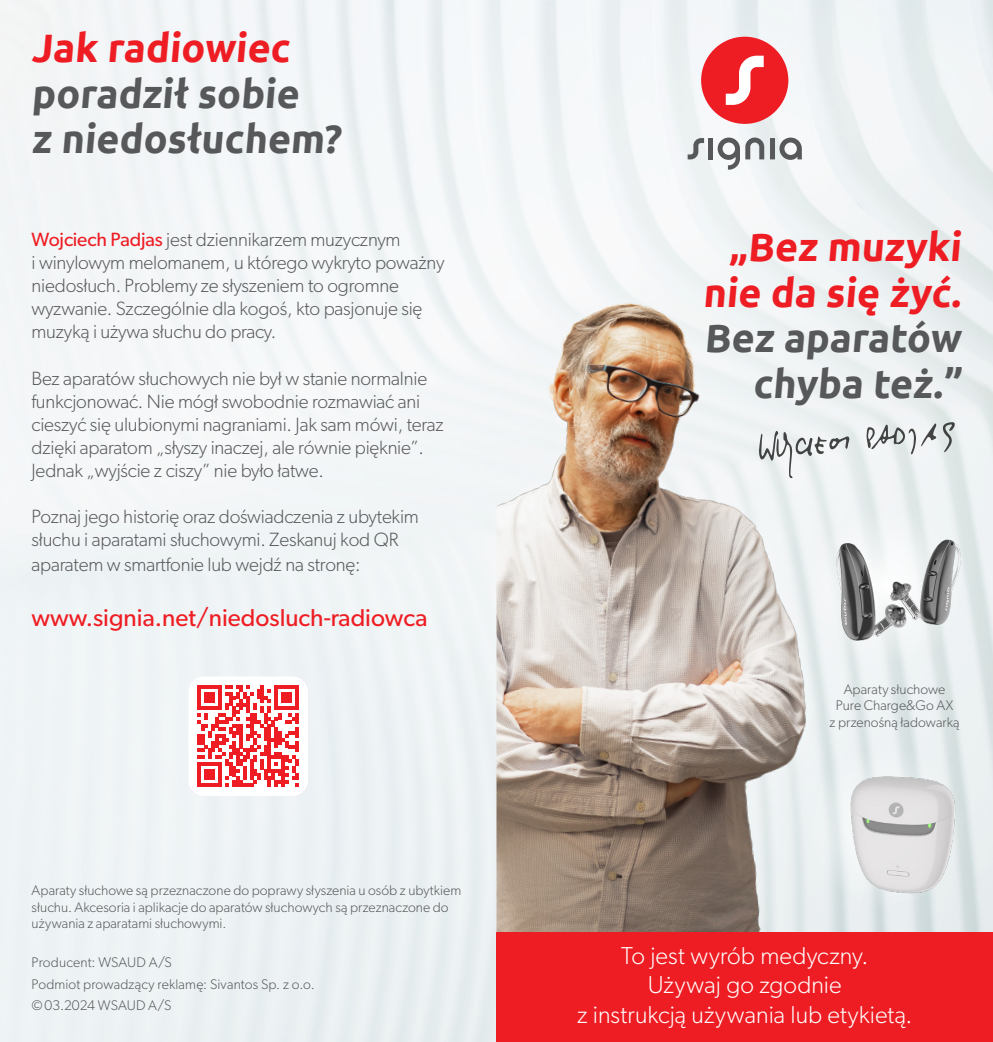
<style>
.page{position:relative;width:993px;height:1042px;background:#fff}
.page>*{position:absolute;margin:0;border:0;box-sizing:border-box;transform-origin:0 0}
.t1{font:700 39.55px/45.5px "Ubuntu";color:#57585a;text-align:right}
.t2{font:700 39.55px/45.5px "Ubuntu";color:#ee1d23;text-align:right}
.t3{font:300 24.5px/29.4px "Gibson";letter-spacing:.005em;color:#fff;text-align:center}
.t4{font:24.5px "Gibson";color:#ee1d23}
.t5{font:300 19.25px/23.1px "Gibson";letter-spacing:-.01em;color:#57585a}
.t6{font:300 14px/16.8px "Gibson";letter-spacing:.005em;color:#57585a}
.s1{font-weight:400;color:#ee1d23}
</style>
<div class="page">
<div style="left:0;top:0;width:992px;height:1042px;background:#f1f4f6"></div>
<div style="left:465px;top:274px;width:371px;height:688px;background:#eff4f5"></div>
<img style="left:496px;top:170px;width:464px;height:762px">
<div style="left:793px;top:495px;width:183px;height:182px;background:#e8edee;border-radius:50%"></div>
<svg style="left:942px;top:422px;width:12px;height:30px"></svg>
<svg style="left:758px;top:431px;width:91px;height:47px"></svg>
<svg style="left:866px;top:423px;width:70px;height:31px"></svg>
<div style="left:188px;top:676px;width:120px;height:120px;background:#fff;border-radius:16px"></div>
<svg style="left:197px;top:685px;width:102px;height:102px"></svg>
<svg style="left:717px;top:138px;width:84px;height:32px"></svg>
<div style="left:708px;top:138px;width:5px;height:21px;background:#57585a"></div>
<svg style="left:687px;top:138px;width:16px;height:21px"></svg>
<div style="left:701px;top:37px;width:87px;height:87px;background:#ee1d23;border-radius:50%"></div>
<svg style="left:725px;top:56px;width:38px;height:49px"></svg>
<img style="left:809px;top:495px;width:173px;height:162px">
<div style="left:496px;top:932px;width:496px;height:110px;background:#ee1d23"></div>
<img style="left:780px;top:663px;width:212px;height:247px">
<h1 class="t2" style="left:32px;top:25px;width:264px">Jak radiowiec</h1>
<h1 class="t1" style="left:31px;top:70px;width:315px;text-align:left">poradził sobie<br>z niedosłuchem?</h1>
<p class="t5" style="left:32px;top:227px;width:414px"><span class="s1">Wojciech Padjas</span> jest dziennikarzem muzycznym<br>i winylowym melomanem, u którego wykryto poważny niedosłuch. Problemy ze słyszeniem to ogromne wyzwanie. Szczególnie dla kogoś, kto pasjonuje się muzyką i używa słuchu do pracy.</p>
<p class="t5" style="left:32px;top:366px;width:413px">Bez aparatów słuchowych nie był w stanie normalnie funkcjonować. Nie mógł swobodnie rozmawiać ani cieszyć się ulubionymi nagraniami. Jak sam mówi, teraz dzięki aparatom „słyszy inaczej, ale równie pięknie”.<br>Jednak „wyjście z ciszy” nie było łatwe.</p>
<p class="t5" style="left:32px;top:505px;width:389px">Poznaj jego historię oraz doświadczenia z ubytekim słuchu i aparatami słuchowymi. Zeskanuj kod QR</p>
<p class="t5" style="left:32px;top:553px;width:330px">aparatem w smartfonie lub wejdź na stronę:</p>
<p class="t4" style="left:32px;top:603px;width:397px">www.signia.net/niedosluch-radiowca</p>
<h1 class="t2" style="left:702px;top:224px;width:264px">„Bez muzyki nie da się żyć.</h1>
<h1 class="t1" style="left:704px;top:315px;width:262px">Bez aparatów chyba też.”</h1>
<p class="t6" style="left:829px;top:680px;width:131px;text-align:center">Aparaty słuchowe<br>Pure Charge&amp;Go AX<br>z przenośną ładowarką</p>
<p class="t6" style="left:32px;top:881px;width:431px">Aparaty słuchowe są przeznaczone do poprawy słyszenia u osób z ubytkiem słuchu. Akcesoria i aplikacje do aparatów słuchowych są przeznaczone do używania z aparatami słuchowymi.</p>
<p class="t6" style="left:32px;top:951px;width:284px;line-height:21.7px">Producent: WSAUD A/S<br>Podmiot prowadzący reklamę: Sivantos Sp. z o.o. ©03.2024 WSAUD A/S</p>
<p class="t3" style="left:577px;top:940px;width:337px">To jest wyrób medyczny.<br>Używaj go zgodnie<br>z instrukcją używania lub etykietą.</p>
</div>
